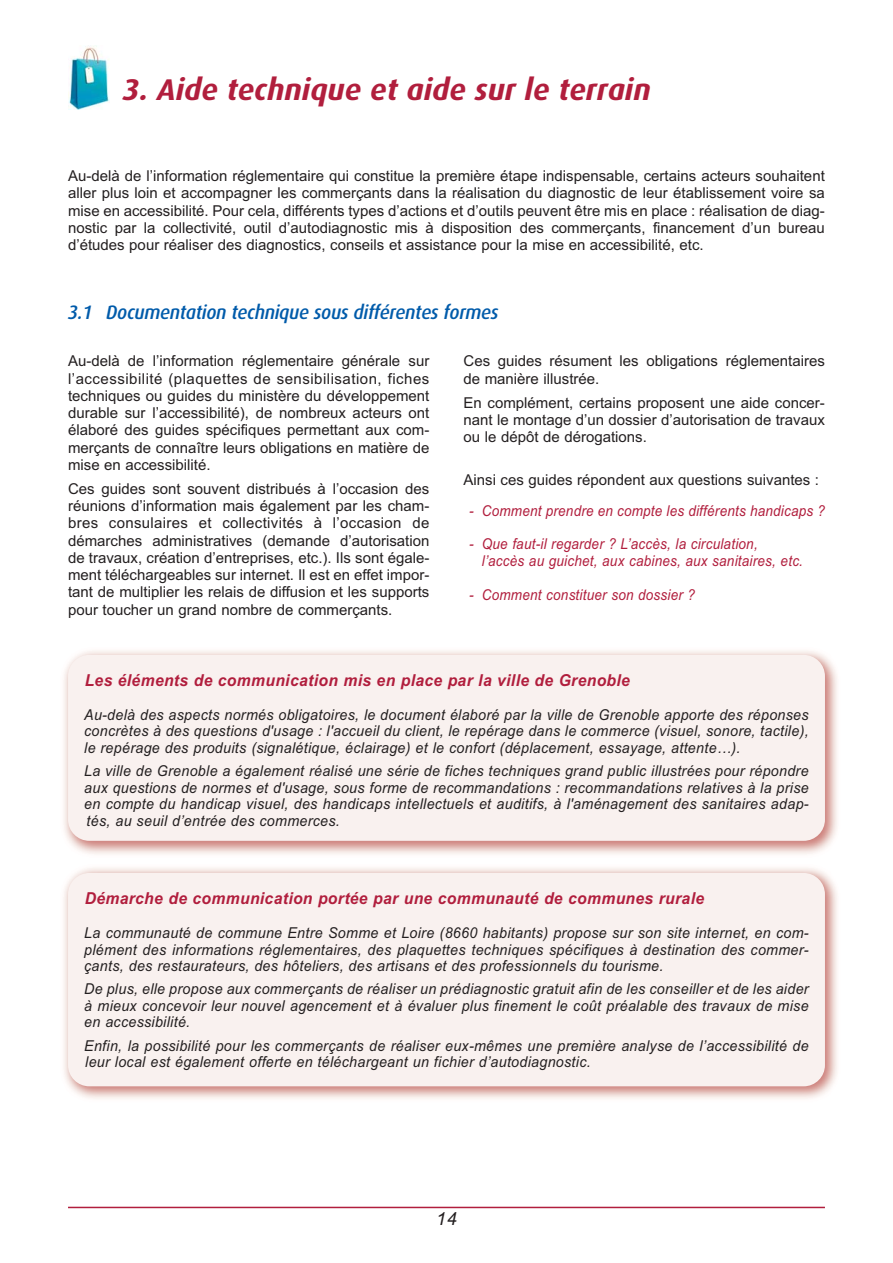
<style>
.page{position:relative;width:893px;height:1263px;background:#fff}
.page>*{position:absolute;margin:0;border:0;box-sizing:border-box;transform-origin:0 0}
.t1{font:italic 700 30px "Dax OT";color:#b11e3d}
.t2{font:italic 500 19.5px "Dax OT";letter-spacing:-.015em;color:#005baa;scale:.95 1}
.t3{font:italic 18px "Arial";color:#231f20}
.t4{font:italic 700 16.5px "Arial";letter-spacing:.02em;color:#b11e3d;scale:.95 1}
.t5{font:15px/17.2px "Arial";color:#231f20;text-align:justify}
.t6{font:italic 15px/16.5px "Arial";letter-spacing:.02em;color:#231f20;text-align:justify;scale:.95 1}
.t7{font:italic 15px/16.5px "Arial";letter-spacing:.015em;color:#b11e3d;scale:.9 1}
</style>
<div class="page">
<hr style="left:68px;top:1207px;width:757px;height:1px;background:#b11e3d">
<img style="left:64px;top:651px;width:773px;height:203px">
<div style="left:68px;top:655px;width:757px;height:186px;background:#f9f1ef;border-radius:21px"></div>
<img style="left:64px;top:868px;width:773px;height:231px">
<div style="left:68px;top:873px;width:757px;height:213px;background:#f9f1ef;border-radius:21px"></div>
<img style="left:68px;top:46px;width:42px;height:64px">
<h1 class="t1" style="left:123px;top:72px;width:529px">3. Aide technique et aide sur le terrain</h1>
<p class="t5" style="left:68px;top:169px;width:758px">Au-delà de l’information réglementaire qui constitue la première étape indispensable, certains acteurs souhaitent aller plus loin et accompagner les commerçants dans la réalisation du diagnostic de leur établissement voire sa mise en accessibilité. Pour cela, différents types d’actions et d’outils peuvent être mis en place : réalisation de diag&shy;nostic par la collectivité, outil d’autodiagnostic mis à disposition des commerçants, financement d’un bureau d’études pour réaliser des diagnostics, conseils et assistance pour la mise en accessibilité, etc.</p>
<h2 class="t2" style="left:68px;top:300px;width:454px">3.1 Documentation technique sous différentes formes</h2>
<p class="t5" style="left:68px;top:354px;width:363px">Au-delà de l’information réglementaire générale sur l’accessibilité (plaquettes de sensibilisation, fiches techniques ou guides du ministère du développement durable sur l’accessibilité), de nombreux acteurs ont élaboré des guides spécifiques permettant aux com&shy;merçants de connaître leurs obligations en matière de mise en accessibilité.</p>
<p class="t5" style="left:68px;top:481px;width:363px">Ces guides sont souvent distribués à l’occasion des réunions d’information mais également par les cham&shy;bres consulaires et collectivités à l’occasion de démarches administratives (demande d’autorisation de travaux, création d’entreprises, etc.). Ils sont égale&shy;ment téléchargeables sur internet. Il est en effet impor&shy;tant de multiplier les relais de diffusion et les supports pour toucher un grand nombre de commerçants.</p>
<p class="t5" style="left:463px;top:354px;width:363px">Ces guides résument les obligations réglementaires de manière illustrée.</p>
<p class="t5" style="left:463px;top:395px;width:363px">En complément, certains proposent une aide concer&shy;nant le montage d’un dossier d’autorisation de travaux ou le dépôt de dérogations.</p>
<p class="t5" style="left:463px;top:472px;width:357px">Ainsi ces guides répondent aux questions suivantes :</p>
<p class="t7" style="left:469px;top:504px;width:397px">- Comment prendre en compte les différents handicaps ?</p>
<p class="t7" style="left:482px;top:537px;width:358px;text-indent:-13px">- Que faut-il regarder ? L’accès, la circulation, l’accès au guichet, aux cabines, aux sanitaires, etc.</p>
<p class="t7" style="left:469px;top:587px;width:253px">- Comment constituer son dossier ?</p>
<p class="t4" style="left:85px;top:670px;width:575px">Les éléments de communication mis en place par la ville de Grenoble</p>
<p class="t6" style="left:84px;top:708px;width:764px">Au-delà des aspects normés obligatoires, le document élaboré par la ville de Grenoble apporte des réponses concrètes à des questions d'usage : l'accueil du client, le repérage dans le commerce (visuel, sonore, tactile), le repérage des produits (signalétique, éclairage) et le confort (déplacement, essayage, attente…).</p>
<p class="t6" style="left:84px;top:764px;width:764px">La ville de Grenoble a également réalisé une série de fiches techniques grand public illustrées pour répondre aux questions de normes et d'usage, sous forme de recommandations : recommandations relatives à la prise en compte du handicap visuel, des handicaps intellectuels et auditifs, à l'aménagement des sanitaires adap&shy;tés, au seuil d’entrée des commerces.</p>
<p class="t4" style="left:85px;top:888px;width:653px">Démarche de communication portée par une communauté de communes rurale</p>
<p class="t6" style="left:84px;top:926px;width:764px">La communauté de commune Entre Somme et Loire (8660 habitants) propose sur son site internet, en com&shy;plément des informations réglementaires, des plaquettes techniques spécifiques à destination des commer&shy;çants, des restaurateurs, des hôteliers, des artisans et des professionnels du tourisme.</p>
<p class="t6" style="left:84px;top:982px;width:764px">De plus, elle propose aux commerçants de réaliser un prédiagnostic gratuit afin de les conseiller et de les aider à mieux concevoir leur nouvel agencement et à évaluer plus finement le coût préalable des travaux de mise en accessibilité.</p>
<p class="t6" style="left:84px;top:1038px;width:764px">Enfin, la possibilité pour les commerçants de réaliser eux-mêmes une première analyse de l’accessibilité de leur local est également offerte en téléchargeant un fichier d’autodiagnostic.</p>
<p class="t3" style="left:436px;top:1212px;width:22px">14</p>
</div>
